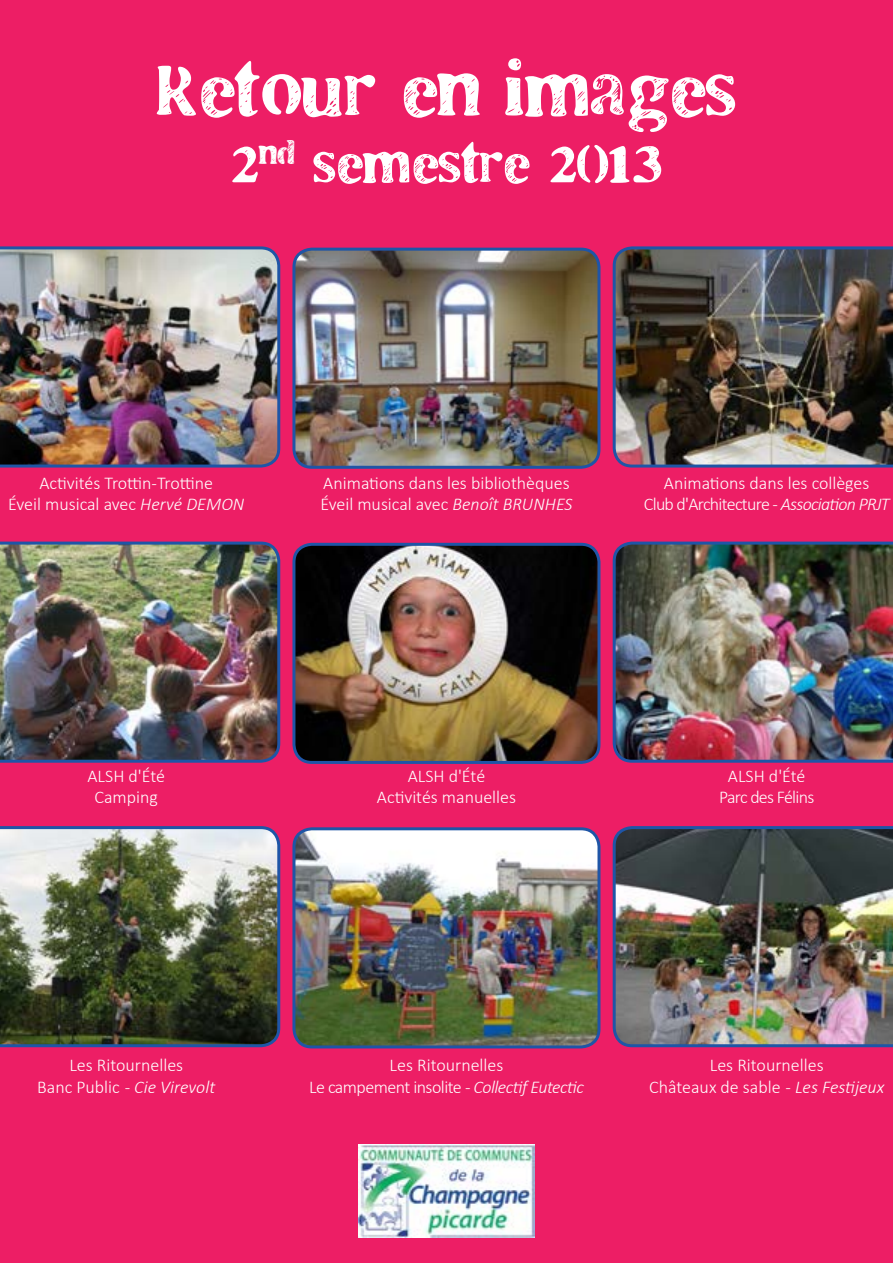
<style>
.page{position:relative;width:893px;height:1263px;background:#ed1e65}
.page>*{position:absolute;margin:0;border:0;box-sizing:border-box;transform-origin:0 0}
.t1{font:75px "LL Cooper";color:#fff}
.t2{font:55.5px "LL Cooper";color:#fff}
.t3{font:300 18px/21.6px "Calibri";color:#fff;text-align:center}
.t4{font:300 18px/21.6px "Calibri";letter-spacing:-.03em;color:#fff;text-align:center}
.t5{font:300 18px/21.6px "Calibri";letter-spacing:-.04em;color:#fff;text-align:center}
.s1{font-style:italic}
</style>
<div class="page">
<img style="left:0;top:246px;width:280px;height:221px">
<img style="left:613px;top:246px;width:280px;height:221px">
<img style="left:296px;top:249px;width:303px;height:216px">
<div style="left:292px;top:248px;width:308px;height:221px;border:3px solid #1f55a6;border-radius:18px"></div>
<img style="left:0;top:542px;width:280px;height:221px">
<img style="left:613px;top:542px;width:280px;height:221px">
<img style="left:296px;top:544px;width:303px;height:218px">
<div style="left:292px;top:543px;width:308px;height:221px;border:3px solid #1f55a6;border-radius:18px"></div>
<img style="left:0;top:826px;width:280px;height:221px">
<img style="left:613px;top:826px;width:280px;height:221px">
<img style="left:296px;top:829px;width:303px;height:218px">
<div style="left:292px;top:827px;width:308px;height:221px;border:3px solid #1f55a6;border-radius:18px"></div>
<img style="left:359px;top:1144px;width:175px;height:93px">
<h1 class="t1" style="left:157px;top:46px;width:581px">Retour en images</h1>
<h2 class="t2" style="left:230px;top:131px;width:434px">2<sup>nd</sup> semestre 2013</h2>
<p class="t3" style="left:8px;top:472px;width:238px">Activités Trottin-Trottine<br>Éveil musical avec <span class="s1">Hervé DEMON</span></p>
<p class="t3" style="left:320px;top:472px;width:254px;text-align:left">Animations dans les bibliothèques<br>Éveil musical avec <span class="s1">Benoît BRUNHES</span></p>
<p class="t3" style="left:644px;top:472px;width:247px">Animations dans les collèges<br>Club d'Architecture - <span class="s1">Association PRJT</span></p>
<p class="t3" style="left:88px;top:764px;width:79px">ALSH d'Été<br>Camping</p>
<p class="t3" style="left:377px;top:764px;width:141px">ALSH d'Été<br>Activités manuelles</p>
<p class="t5" style="left:719px;top:764px;width:97px">ALSH d'Été<br>Parc des Félins</p>
<p class="t3" style="left:37px;top:1054px;width:179px">Les Ritournelles<br>Banc Public - <span class="s1">Cie Virevolt</span></p>
<p class="t4" style="left:309px;top:1054px;width:276px">Les Ritournelles<br>Le campement insolite - <span class="s1">Collectif Eutectic</span></p>
<p class="t3" style="left:649px;top:1054px;width:237px">Les Ritournelles<br>Châteaux de sable - <span class="s1">Les Festijeux</span></p>
</div>
